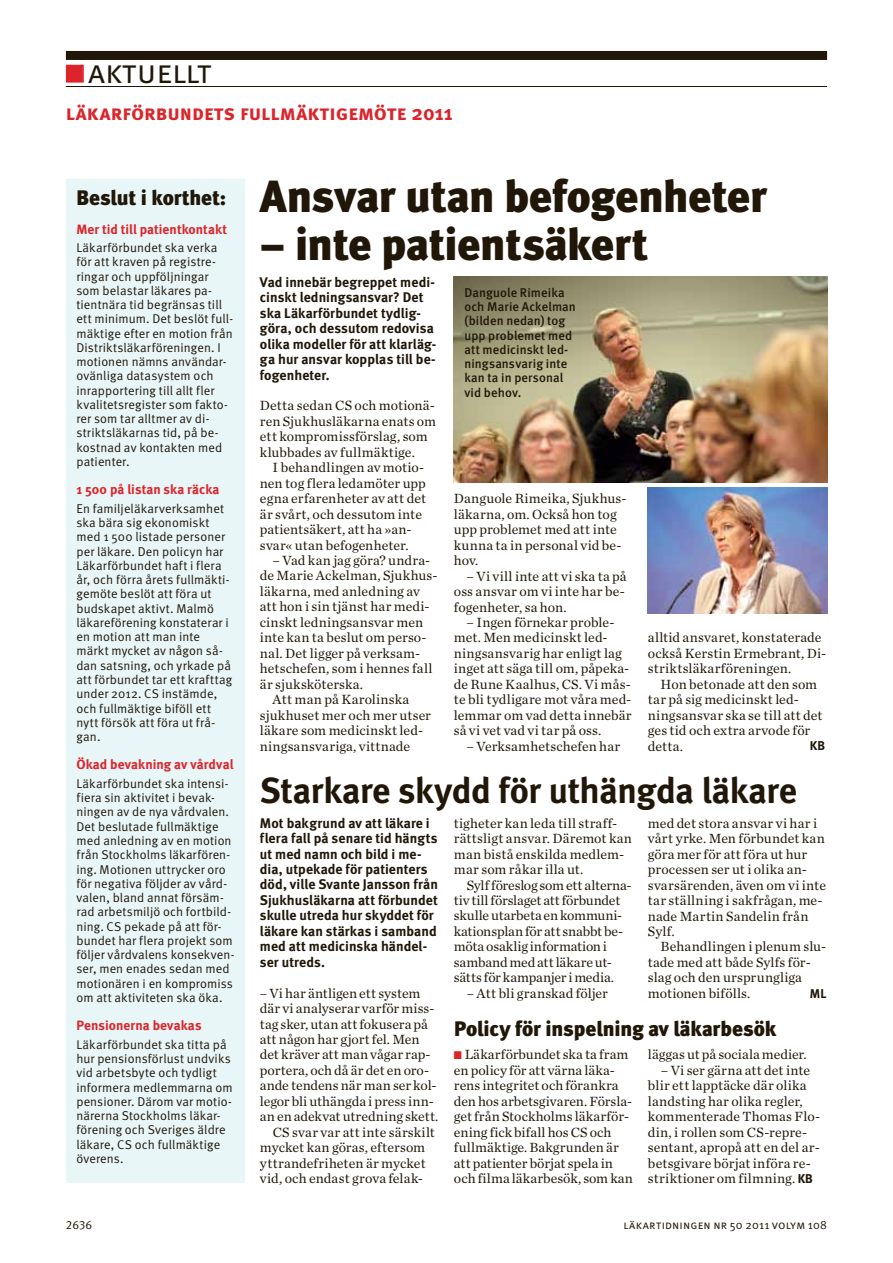
<style>
.page{position:relative;width:893px;height:1263px;background:#fff}
.page>*{position:absolute;margin:0;border:0;box-sizing:border-box;transform-origin:0 0}
.t1{font:45px "Meta LT Black";letter-spacing:-.015em;color:#211709}
.t2{font:36px "Meta LT Bold";letter-spacing:-.01em;color:#211709}
.t3{font:33px "Meta LT Normal Small Caps";color:#211709}
.t4{font:21px "Meta LT Black";letter-spacing:-.005em;color:#211709}
.t5{font:21px "Meta LT Bold Small Caps";letter-spacing:.01em;color:#dc242a}
.t6{font:13.95px/15.5px "Chronicle LT Text";letter-spacing:.005em;color:#211709}
.t7{font:13.95px/15.5px "Meta LT Bold";letter-spacing:.005em;color:#211709}
.t8{font:13.95px/15.5px "Chronicle LT Text";letter-spacing:-.015em;color:#211709}
.t9{font:13.5px "Meta LT Bold";letter-spacing:.005em;color:#dc242a}
.t10{font:12.75px/14.2px "Meta LT Normal";letter-spacing:.01em;color:#211709}
.t11{font:12.75px/14.2px "Meta LT Medium";letter-spacing:.005em;color:#211709}
.t12{font:12.75px "Meta LT Bold";color:#211709}
.t13{font:12px "Meta LT Normal Small Caps";letter-spacing:.015em;color:#211709}
.t14{font:12px "Meta LT Normal Utilities";color:#211709}
.s1{color:#dc242a}
.s2{font-family:"Meta LT Bold";font-size:12.75px}
</style>
<div class="page">
<div style="left:66px;top:51px;width:761px;height:9px;background:#211709"></div>
<hr style="left:66px;top:86px;width:761px;height:1px;background:#211709">
<div style="left:66px;top:65px;width:18px;height:18px;border:2px solid #dc242a"></div>
<div style="left:67px;top:179px;width:177px;height:1003px;background:#e8f6f8"></div>
<div style="left:66px;top:179px;width:179px;height:1004px;border:2px solid #e8f6f8"></div>
<img style="left:454px;top:276px;width:373px;height:207px">
<img style="left:648px;top:488px;width:179px;height:125px">
<h3 class="t3" style="left:66px;top:52px;width:147px"><span class="s1">■</span> aktuellt</h3>
<h3 class="t5" style="left:66px;top:100px;width:388px">läkarförbundets fullmäktigemöte 2011</h3>
<h3 class="t4" style="left:76px;top:185px;width:151px">Beslut i korthet:</h3>
<p class="t9" style="left:76px;top:221px;width:152px">Mer tid till patientkontakt</p>
<p class="t10" style="left:76px;top:240px;width:158px">Läkarförbundet ska verka för att kraven på registre&shy;ringar och uppföljningar som belastar läkares pa&shy;tientnära tid begränsas till ett minimum. Det beslöt full&shy;mäktige efter en motion från<br>Distriktsläkarföreningen. I motionen nämns användar&shy;ovänliga datasystem och inrapportering till allt fler kvalitetsregister som fakto&shy;rer som tar alltmer av di&shy;striktsläkarnas tid, på be&shy;kostnad av kontakten med patienter.</p>
<p class="t9" style="left:76px;top:482px;width:145px">1 500 på listan ska räcka</p>
<p class="t10" style="left:76px;top:501px;width:157px">En familjeläkarverksamhet ska bära sig ekonomiskt med 1 500 listade personer per läkare. Den policyn har<br>Läkarförbundet haft i flera år, och förra årets fullmäkti&shy;gemöte beslöt att föra ut budskapet aktivt. Malmö läkareförening konstaterar i en motion att man inte märkt mycket av någon så&shy;dan satsning, och yrkade på att förbundet tar ett krafttag under 2012. CS instämde, och fullmäktige biföll ett nytt försök att föra ut frå&shy;gan.</p>
<p class="t9" style="left:76px;top:757px;width:159px">Ökad bevakning av vårdval</p>
<p class="t10" style="left:76px;top:776px;width:160px">Läkarförbundet ska intensi&shy;fiera sin aktivitet i bevak&shy;ningen av de nya vårdvalen.<br>Det beslutade fullmäktige med anledning av en motion från Stockholms läkarfören&shy;ing. Motionen uttrycker oro för negativa följder av vård&shy;valen, bland annat försäm&shy;rad arbetsmiljö och fortbild&shy;ning. CS pekade på att för&shy;bundet har flera projekt som följer vårdvalens konsekven&shy;ser, men enades sedan med motionären i en kompromiss om att aktiviteten ska öka.</p>
<p class="t9" style="left:76px;top:1017px;width:127px">Pensionerna bevakas</p>
<p class="t10" style="left:76px;top:1037px;width:158px">Läkarförbundet ska titta på hur pensionsförlust undviks vid arbetsbyte och tydligt informera medlemmarna om pensioner. Därom var motio&shy;närerna Stockholms läkar&shy;förening och Sveriges äldre läkare, CS och fullmäktige överens.</p>
<h1 class="t1" style="left:260px;top:169px;width:509px">Ansvar utan befogenheter</h1>
<h1 class="t1" style="left:260px;top:217px;width:390px">– inte patientsäkert</h1>
<p class="t11" style="left:464px;top:285px;width:113px">Danguole Rimeika och Marie Ackelman (bilden nedan) tog upp problemet med att medicinskt led&shy;ningsansvarig inte kan ta in personal vid behov.</p>
<p class="t7" style="left:260px;top:274px;width:178px">Vad innebär begreppet medi&shy;cinskt ledningsansvar? Det ska Läkarförbundet tydlig&shy;göra, och dessutom redovisa olika modeller för att klarläg&shy;ga hur ansvar kopplas till be&shy;fogenheter.</p>
<p class="t6" style="left:260px;top:398px;width:178px">Detta sedan CS och motionä&shy;ren Sjukhusläkarna enats om ett kompromissförslag, som klubbades av fullmäktige.</p>
<p class="t6" style="left:260px;top:460px;width:168px;text-indent:13px">I behandlingen av motio&shy;nen tog flera ledamöter upp egna erfarenheter av att det är svårt, och dessutom inte patientsäkert, att ha »an&shy;svar« utan befogenheter.</p>
<p class="t6" style="left:273px;top:552px;width:159px">– Vad kan jag göra? undra-</p>
<p class="t6" style="left:260px;top:568px;width:179px">de Marie Ackelman, Sjukhus-</p>
<p class="t6" style="left:260px;top:583px;width:161px">läkarna, med anledning av</p>
<p class="t6" style="left:260px;top:599px;width:171px">att hon i sin tjänst har medi-</p>
<p class="t6" style="left:260px;top:614px;width:165px">cinskt ledningsansvar men</p>
<p class="t6" style="left:260px;top:630px;width:168px">inte kan ta beslut om perso-</p>
<p class="t6" style="left:260px;top:645px;width:162px">nal. Det ligger på verksam-</p>
<p class="t6" style="left:260px;top:661px;width:174px">hetschefen, som i hennes fall</p>
<p class="t6" style="left:260px;top:676px;width:105px">är sjuksköterska.</p>
<p class="t6" style="left:273px;top:692px;width:138px">Att man på Karolinska</p>
<p class="t6" style="left:260px;top:707px;width:173px">sjukhuset mer och mer utser</p>
<p class="t6" style="left:260px;top:722px;width:165px">läkare som medicinskt led-</p>
<p class="t6" style="left:260px;top:738px;width:152px">ningsansvariga, vittnade</p>
<p class="t6" style="left:454px;top:491px;width:174px">Danguole Rimeika, Sjukhus&shy;läkarna, om. Också hon tog upp problemet med att inte kunna ta in personal vid be&shy;hov.</p>
<p class="t6" style="left:454px;top:568px;width:174px;text-indent:13px">– Vi vill inte att vi ska ta på oss ansvar om vi inte har be&shy;fogenheter, sa hon.</p>
<p class="t6" style="left:454px;top:614px;width:179px;text-indent:13px">– Ingen förnekar proble&shy;met. Men medicinskt led&shy;ningsansvarig har enligt lag inget att säga till om, påpeka&shy;de Rune Kaalhus, CS. Vi mås&shy;te bli tydligare mot våra med&shy;lemmar om vad detta innebär så vi vet vad vi tar på oss.</p>
<p class="t6" style="left:467px;top:738px;width:155px">– Verksamhetschefen har</p>
<p class="t6" style="left:648px;top:630px;width:180px">alltid ansvaret, konstaterade också Kerstin Ermebrant, Di&shy;striktsläkarföreningen.</p>
<p class="t6" style="left:648px;top:676px;width:176px;text-indent:13px">Hon betonade att den som tar på sig medicinskt led&shy;ningsansvar ska se till att det ges tid och extra arvode för detta.</p>
<p class="t12" style="left:810px;top:738px;width:17px">KB</p>
<h2 class="t2" style="left:260px;top:769px;width:539px">Starkare skydd för uthängda läkare</h2>
<p class="t7" style="left:260px;top:815px;width:180px">Mot bakgrund av att läkare i flera fall på senare tid hängts ut med namn och bild i me&shy;dia, utpekade för patienters död, ville Svante Jansson från<br>Sjukhusläkarna att förbundet skulle utreda hur skyddet för läkare kan stärkas i samband med att medicinska händel&shy;ser utreds.</p>
<p class="t6" style="left:260px;top:985px;width:162px">– Vi har äntligen ett system</p>
<p class="t6" style="left:260px;top:1000px;width:176px">där vi analyserar varför miss-</p>
<p class="t6" style="left:260px;top:1016px;width:169px">tag sker, utan att fokusera på</p>
<p class="t6" style="left:260px;top:1031px;width:161px">att någon har gjort fel. Men</p>
<p class="t6" style="left:260px;top:1047px;width:172px">det kräver att man vågar rap-</p>
<p class="t6" style="left:260px;top:1062px;width:171px">portera, och då är det en oro-</p>
<p class="t6" style="left:260px;top:1078px;width:178px">ande tendens när man ser kol-</p>
<p class="t6" style="left:260px;top:1093px;width:175px">legor bli uthängda i press inn-</p>
<p class="t6" style="left:260px;top:1109px;width:180px">an en adekvat utredning skett.</p>
<p class="t6" style="left:273px;top:1124px;width:164px">CS svar var att inte särskilt</p>
<p class="t6" style="left:260px;top:1140px;width:167px">mycket kan göras, eftersom</p>
<p class="t6" style="left:260px;top:1155px;width:167px">yttrandefriheten är mycket</p>
<p class="t6" style="left:260px;top:1170px;width:164px">vid, och endast grova felak-</p>
<p class="t6" style="left:454px;top:815px;width:179px">tigheter kan leda till straff&shy;rättsligt ansvar. Däremot kan man bistå enskilda medlem&shy;mar som råkar illa ut.</p>
<p class="t8" style="left:454px;top:877px;width:179px;text-indent:13px">Sylf föreslog som ett alterna&shy;tiv till förslaget att förbundet skulle utarbeta en kommuni&shy;kationsplan för att snabbt be&shy;möta osaklig information i samband med att läkare ut&shy;sätts för kampanjer i media.</p>
<p class="t6" style="left:467px;top:985px;width:143px">– Att bli granskad följer</p>
<p class="t6" style="left:648px;top:815px;width:180px">med det stora ansvar vi har i vårt yrke. Men förbundet kan göra mer för att föra ut hur processen ser ut i olika an&shy;svarsärenden, även om vi inte tar ställning i sakfrågan, me&shy;nade Martin Sandelin från<br>Sylf.</p>
<p class="t6" style="left:648px;top:939px;width:180px;text-indent:13px">Behandlingen i plenum slu&shy;tade med att både Sylfs för&shy;slag och den ursprungliga motionen bifölls.</p>
<p class="t12" style="left:810px;top:985px;width:18px">ML</p>
<h3 class="t4" style="left:454px;top:1016px;width:324px">Policy för inspelning av läkarbesök</h3>
<p class="t6" style="left:454px;top:1047px;width:181px"><span class="s1">■</span> Läkarförbundet ska ta fram en policy för att värna läka&shy;rens integritet och förankra den hos arbetsgivaren. Försla&shy;get från Stockholms läkarför&shy;ening fick bifall hos CS och fullmäktige. Bakgrunden är att patienter börjat spela in och filma läkarbesök, som kan</p>
<p class="t6" style="left:648px;top:1047px;width:160px">läggas ut på sociala medier.</p>
<p class="t6" style="left:648px;top:1062px;width:174px;text-indent:13px">– Vi ser gärna att det inte blir ett lapptäcke där olika landsting har olika regler, kommenterade Thomas Flo&shy;din, i rollen som CS-repre&shy;sentant, apropå att en del ar&shy;betsgivare börjat införa re&shy;striktioner om filmning. <span class="s2">KB</span></p>
<p class="t14" style="left:66px;top:1218px;width:28px">2636</p>
<p class="t13" style="left:623px;top:1218px;width:205px">läkartidningen nr 50 2011 volym 108</p>
</div>
